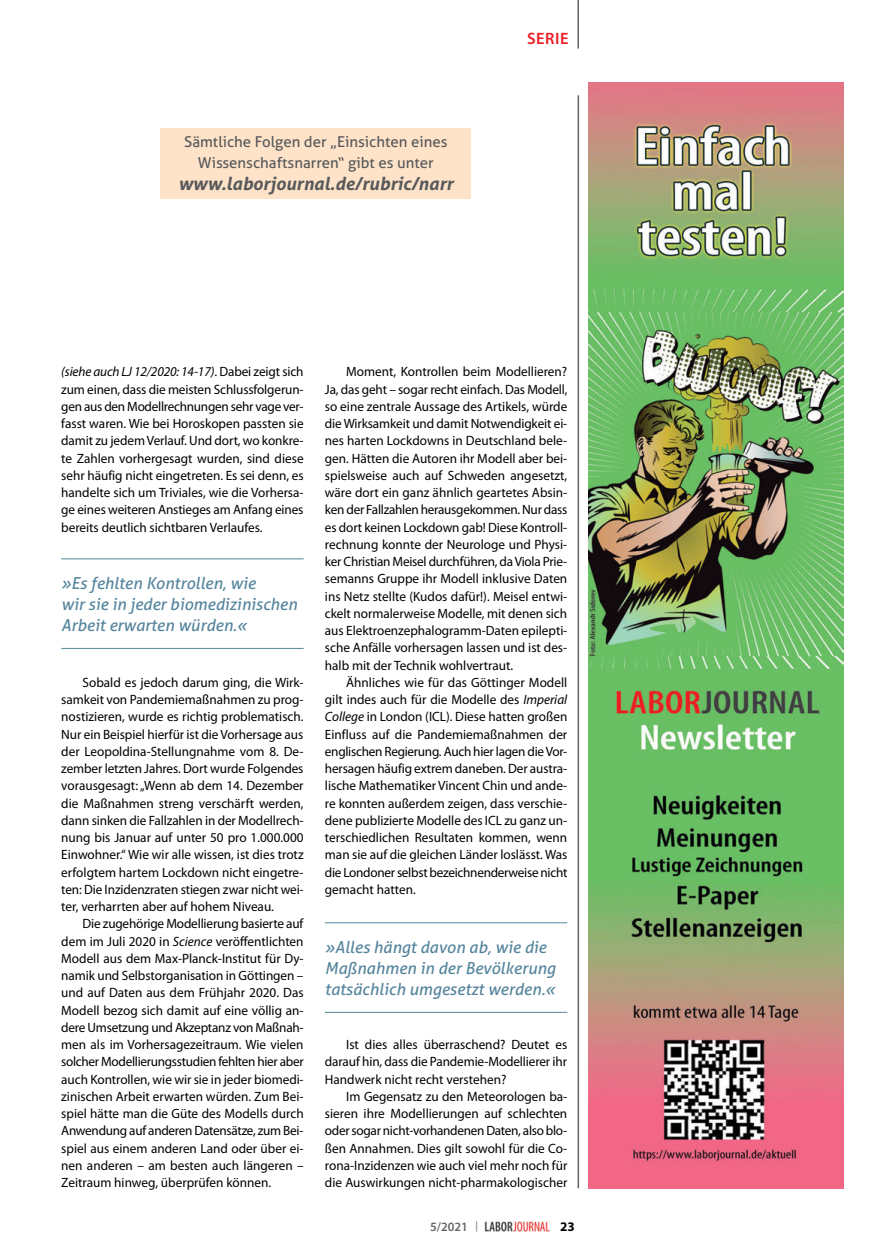
<style>
.page{position:relative;width:888px;height:1258px;background:#fff}
.page>*{position:absolute;margin:0;border:0;box-sizing:border-box;transform-origin:0 0}
.t1{font:italic 700 18px "Aller";color:#58595b}
.t2{font:italic 16.5px/21px "Aller";color:#55859c}
.t3{font:600 16.5px "Myriad Pro";letter-spacing:.03em;color:#ed1d24}
.t4{font:15px/21.6px "Aller";color:#58595b;text-align:center}
.t5{font:13.5px/17.2px "Myriad Pro";color:#000;text-align:justify}
.t6{font:13.5px "Myriad Pro";letter-spacing:-.02em;color:#000}
.t7{font:13.5px "Myriad Pro";letter-spacing:-.025em;color:#000}
.t8{font:700 13.2px "Myriad Pro";color:#000}
.t9{font:600 12.75px "Myriad Pro";color:#636466}
.s1{font-style:italic}
.s2{font-weight:400;font-size:10.5px}
</style>
<div class="page">
<hr style="left:578px;top:95px;width:1px;height:1093px;background:#636466">
<img style="left:485px;top:1221px;width:65px;height:11px">
<hr style="left:577px;top:0;width:2px;height:49px;background:#636466">
<div style="left:160px;top:128px;width:311px;height:71px;background:#fee3c9"></div>
<hr style="left:61px;top:558px;width:243px;height:1px;background:#55859c">
<hr style="left:61px;top:648px;width:243px;height:1px;background:#55859c">
<hr style="left:325px;top:922px;width:242px;height:1px;background:#55859c">
<hr style="left:325px;top:1012px;width:242px;height:1px;background:#55859c">
<img style="left:588px;top:82px;width:255px;height:1106px">
<p class="t4" style="left:184px;top:131px;width:265px">Sämtliche Folgen der „Einsichten eines<br>Wissenschaftsnarren“ gibt es unter</p>
<p class="t1" style="left:178px;top:172px;width:276px">www.laborjournal.de/rubric/narr</p>
<p class="t3" style="left:527px;top:28px;width:43px">SERIE</p>
<p class="t5" style="left:61px;top:363px;width:244px"><span class="s1">(siehe auch LJ 12/2020: 14-17)</span>. Dabei zeigt sich zum einen, dass die meisten Schlussfolgerun&shy;gen aus den Modellrechnungen sehr vage ver&shy;fasst waren. Wie bei Horoskopen passten sie damit zu jedem Verlauf. Und dort, wo konkre&shy;te Zahlen vorhergesagt wurden, sind diese sehr häufig nicht eingetreten. Es sei denn, es handelte sich um Triviales, wie die Vorhersa&shy;ge eines weiteren Anstieges am Anfang eines bereits deutlich sichtbaren Verlaufes.</p>
<p class="t2" style="left:61px;top:572px;width:238px">»Es fehlten Kontrollen, wie<br>wir sie in jeder biomedizinischen<br>Arbeit erwarten würden.«</p>
<p class="t5" style="left:83px;top:673px;width:223px">Sobald es jedoch darum ging, die Wirk-</p>
<p class="t5" style="left:61px;top:691px;width:244px">samkeit von Pandemiemaßnahmen zu prog-</p>
<p class="t5" style="left:61px;top:708px;width:244px">nostizieren, wurde es richtig problematisch.</p>
<p class="t5" style="left:61px;top:725px;width:244px">Nur ein Beispiel hierfür ist die Vorhersage aus</p>
<p class="t5" style="left:61px;top:742px;width:244px">der Leopoldina-Stellungnahme vom 8. De-</p>
<p class="t5" style="left:61px;top:760px;width:244px">zember letzten Jahres. Dort wurde Folgendes</p>
<p class="t5" style="left:61px;top:777px;width:244px">vorausgesagt: „Wenn ab dem 14. Dezember</p>
<p class="t5" style="left:61px;top:794px;width:244px">die Maßnahmen streng verschärft werden,</p>
<p class="t5" style="left:61px;top:811px;width:244px">dann sinken die Fallzahlen in der Modellrech-</p>
<p class="t5" style="left:61px;top:829px;width:244px">nung bis Januar auf unter 50 pro 1.000.000</p>
<p class="t5" style="left:61px;top:846px;width:244px">Einwohner.“ Wie wir alle wissen, ist dies trotz</p>
<p class="t5" style="left:61px;top:863px;width:244px">erfolgtem hartem Lockdown nicht eingetre-</p>
<p class="t5" style="left:61px;top:880px;width:244px">ten: Die Inzidenzraten stiegen zwar nicht wei-</p>
<p class="t5" style="left:61px;top:898px;width:214px">ter, verharrten aber auf hohem Niveau.</p>
<p class="t5" style="left:83px;top:915px;width:222px">Die zugehörige Modellierung basierte auf</p>
<p class="t5" style="left:61px;top:932px;width:244px">dem im Juli 2020 in <span class="s1">Science</span> veröffentlichten</p>
<p class="t5" style="left:61px;top:949px;width:244px">Modell aus dem Max-Planck-Institut für Dy-</p>
<p class="t5" style="left:61px;top:967px;width:244px">namik und Selbstorganisation in Göttingen –</p>
<p class="t5" style="left:61px;top:984px;width:244px">und auf Daten aus dem Frühjahr 2020. Das</p>
<p class="t5" style="left:61px;top:1001px;width:244px">Modell bezog sich damit auf eine völlig an-</p>
<p class="t5" style="left:61px;top:1018px;width:244px">dere Umsetzung und Akzeptanz von Maßnah-</p>
<p class="t5" style="left:61px;top:1036px;width:244px">men als im Vorhersagezeitraum. Wie vielen</p>
<p class="t7" style="left:61px;top:1053px;width:244px">solcher Modellierungsstudien fehlten hier aber</p>
<p class="t5" style="left:61px;top:1070px;width:244px">auch Kontrollen, wie wir sie in jeder biomedi-</p>
<p class="t5" style="left:61px;top:1087px;width:244px">zinischen Arbeit erwarten würden. Zum Bei-</p>
<p class="t5" style="left:61px;top:1105px;width:244px">spiel hätte man die Güte des Modells durch</p>
<p class="t6" style="left:61px;top:1122px;width:244px">Anwendung auf anderen Datensätze, zum Bei-</p>
<p class="t5" style="left:61px;top:1139px;width:244px">spiel aus einem anderen Land oder über ei-</p>
<p class="t5" style="left:61px;top:1156px;width:244px">nen anderen – am besten auch längeren –</p>
<p class="t5" style="left:61px;top:1174px;width:211px">Zeitraum hinweg, überprüfen können.</p>
<p class="t5" style="left:346px;top:363px;width:223px">Moment, Kontrollen beim Modellieren?</p>
<p class="t5" style="left:325px;top:380px;width:244px">Ja, das geht – sogar recht einfach. Das Modell,</p>
<p class="t5" style="left:325px;top:397px;width:244px">so eine zentrale Aussage des Artikels, würde</p>
<p class="t5" style="left:325px;top:415px;width:244px">die Wirksamkeit und damit Notwendigkeit ei-</p>
<p class="t5" style="left:325px;top:432px;width:244px">nes harten Lockdowns in Deutschland bele-</p>
<p class="t5" style="left:325px;top:449px;width:244px">gen. Hätten die Autoren ihr Modell aber bei-</p>
<p class="t5" style="left:325px;top:466px;width:244px">spielsweise auch auf Schweden angesetzt,</p>
<p class="t5" style="left:325px;top:484px;width:244px">wäre dort ein ganz ähnlich geartetes Absin-</p>
<p class="t6" style="left:325px;top:501px;width:244px">ken der Fallzahlen herausgekommen. Nur dass</p>
<p class="t5" style="left:325px;top:518px;width:244px">es dort keinen Lockdown gab! Diese Kontroll-</p>
<p class="t5" style="left:325px;top:535px;width:244px">rechnung konnte der Neurologe und Physi-</p>
<p class="t6" style="left:325px;top:553px;width:244px">ker Christian Meisel durchführen, da Viola Prie-</p>
<p class="t5" style="left:325px;top:570px;width:244px">semanns Gruppe ihr Modell inklusive Daten</p>
<p class="t5" style="left:325px;top:587px;width:244px">ins Netz stellte (Kudos dafür!). Meisel entwi-</p>
<p class="t5" style="left:325px;top:604px;width:244px">ckelt normalerweise Modelle, mit denen sich</p>
<p class="t5" style="left:325px;top:622px;width:244px">aus Elektroenzephalogramm-Daten epilepti-</p>
<p class="t5" style="left:325px;top:639px;width:244px">sche Anfälle vorhersagen lassen und ist des-</p>
<p class="t5" style="left:325px;top:656px;width:190px">halb mit der Technik wohlvertraut.</p>
<p class="t5" style="left:346px;top:673px;width:223px">Ähnliches wie für das Göttinger Modell</p>
<p class="t5" style="left:325px;top:691px;width:244px">gilt indes auch für die Modelle des <span class="s1">Imperial</span></p>
<p class="t5" style="left:325px;top:708px;width:244px"><span class="s1">College</span> in London (ICL). Diese hatten großen</p>
<p class="t5" style="left:325px;top:725px;width:244px">Einfluss auf die Pandemiemaßnahmen der</p>
<p class="t6" style="left:325px;top:743px;width:244px">englischen Regierung. Auch hier lagen die Vor-</p>
<p class="t5" style="left:325px;top:760px;width:243px">hersagen häufig extrem daneben. Der austra-</p>
<p class="t5" style="left:325px;top:777px;width:244px">lische Mathematiker Vincent Chin und ande-</p>
<p class="t5" style="left:325px;top:794px;width:244px">re konnten außerdem zeigen, dass verschie-</p>
<p class="t5" style="left:325px;top:811px;width:244px">dene publizierte Modelle des ICL zu ganz un-</p>
<p class="t5" style="left:325px;top:829px;width:244px">terschiedlichen Resultaten kommen, wenn</p>
<p class="t5" style="left:325px;top:846px;width:244px">man sie auf die gleichen Länder loslässt. Was</p>
<p class="t6" style="left:325px;top:864px;width:244px">die Londoner selbst bezeichnenderweise nicht</p>
<p class="t5" style="left:325px;top:880px;width:92px">gemacht hatten.</p>
<p class="t2" style="left:325px;top:936px;width:232px">»Alles hängt davon ab, wie die<br>Maßnahmen in der Bevölkerung tatsächlich umgesetzt werden.«</p>
<p class="t5" style="left:346px;top:1036px;width:223px">Ist dies alles überraschend? Deutet es</p>
<p class="t5" style="left:325px;top:1053px;width:244px">darauf hin, dass die Pandemie-Modellierer ihr</p>
<p class="t5" style="left:325px;top:1070px;width:183px">Handwerk nicht recht verstehen?</p>
<p class="t5" style="left:346px;top:1087px;width:223px">Im Gegensatz zu den Meteorologen ba-</p>
<p class="t5" style="left:325px;top:1105px;width:244px">sieren ihre Modellierungen auf schlechten</p>
<p class="t7" style="left:325px;top:1122px;width:244px">oder sogar nicht-vorhandenen Daten, also blo-</p>
<p class="t5" style="left:325px;top:1139px;width:244px">ßen Annahmen. Dies gilt sowohl für die Co-</p>
<p class="t5" style="left:325px;top:1156px;width:244px">rona-Inzidenzen wie auch viel mehr noch für</p>
<p class="t5" style="left:325px;top:1174px;width:244px">die Auswirkungen nicht-pharmakologischer</p>
<p class="t9" style="left:430px;top:1218px;width:49px">5/2021 <span class="s2">|</span></p>
<p class="t8" style="left:560px;top:1218px;width:16px">23</p>
</div>
